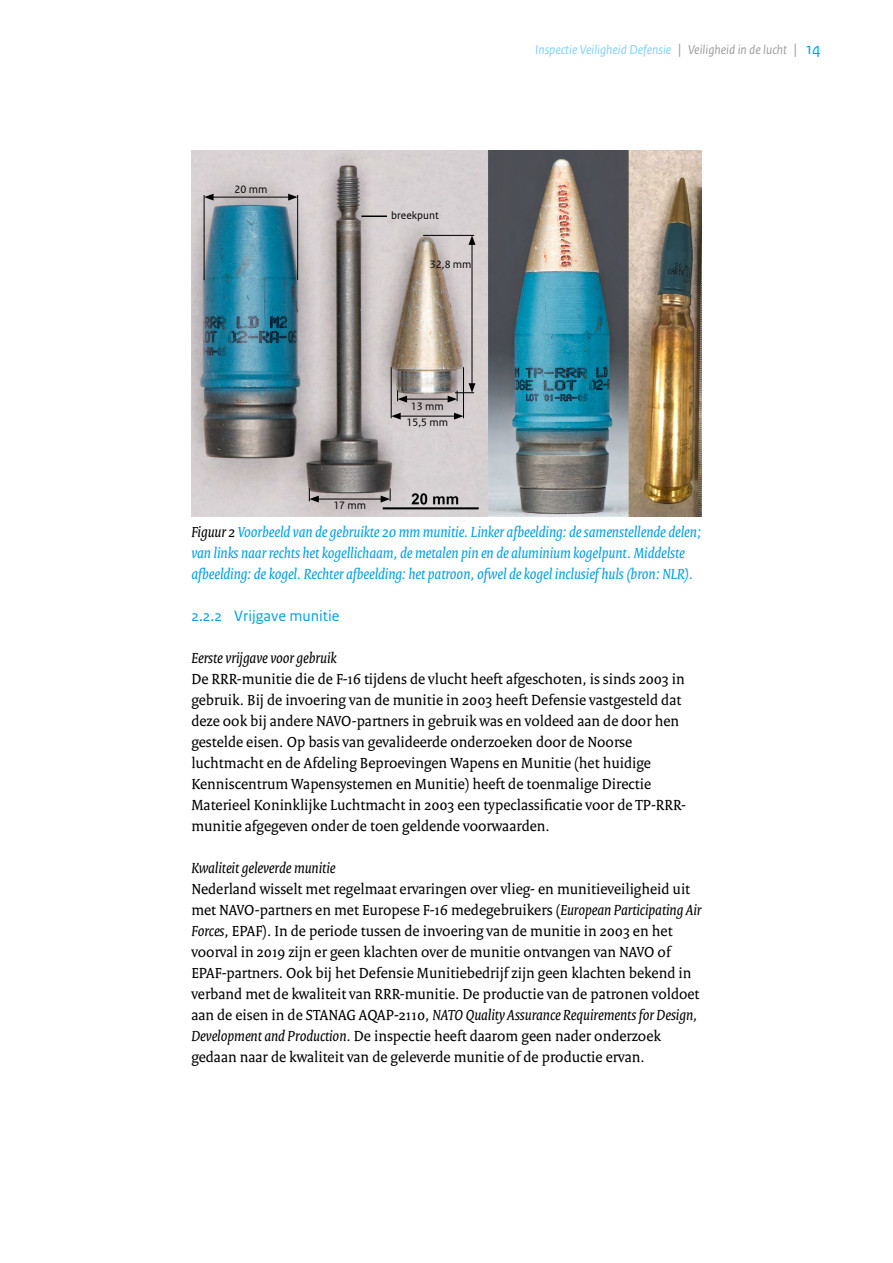
<style>
.page{position:relative;width:893px;height:1263px;background:#fff}
.page>*{position:absolute;margin:0;border:0;box-sizing:border-box;transform-origin:0 0}
.t1{font:15.75px/21px "Rijksoverheid Serif";color:#000}
.t2{font:italic 15.75px/21px "Rijksoverheid Serif";color:#009fe3}
.t3{font:italic 15.75px "Rijksoverheid Serif";color:#000}
.t4{font:15.75px "Rijksoverheid Sans Text";color:#009fe3}
.t5{font:italic 13.5px "Rijksoverheid Sans Text";color:#83d0f5}
.t6{font:11.25px "Rijksoverheid Sans Text";color:#000}
.s1{font-style:normal;font-size:15.75px;color:#9d9d9c}
.s2{color:#9d9d9c}
.s3{font-style:normal;font-size:16.5px;color:#009fe3}
.s4{color:#000}
.s5{font-style:italic}
</style>
<div class="page">
<img style="left:191px;top:150px;width:511px;height:366px">
<hr style="left:211px;top:197px;width:80px;height:1px;background:#000">
<svg style="left:204px;top:194px;width:10px;height:7px"></svg>
<svg style="left:288px;top:194px;width:10px;height:7px"></svg>
<hr style="left:316px;top:499px;width:67px;height:1px;background:#000">
<hr style="left:398px;top:416px;width:58px;height:1px;background:#000">
<svg style="left:391px;top:413px;width:10px;height:7px"></svg>
<svg style="left:454px;top:413px;width:9px;height:7px"></svg>
<hr style="left:405px;top:399px;width:45px;height:1px;background:#000">
<hr style="left:423px;top:235px;width:51px;height:1px;background:#000">
<hr style="left:361px;top:215px;width:26px;height:2px;background:#000">
<hr style="left:204px;top:195px;width:1px;height:85px;background:#000">
<svg style="left:309px;top:488px;width:10px;height:14px"></svg>
<hr style="left:391px;top:367px;width:1px;height:51px;background:#000">
<svg style="left:397px;top:391px;width:10px;height:12px"></svg>
<hr style="left:297px;top:195px;width:1px;height:85px;background:#000">
<svg style="left:381px;top:488px;width:10px;height:14px"></svg>
<hr style="left:463px;top:367px;width:1px;height:51px;background:#000">
<hr style="left:472px;top:242px;width:1px;height:144px;background:#000">
<svg style="left:469px;top:235px;width:6px;height:10px"></svg>
<svg style="left:448px;top:383px;width:27px;height:20px"></svg>
<p class="t6" style="left:234px;top:183px;width:34px">20 mm</p>
<p class="t6" style="left:391px;top:209px;width:49px">breekpunt</p>
<p class="t6" style="left:430px;top:258px;width:43px">32,8 mm</p>
<p class="t6" style="left:333px;top:499px;width:34px">17 mm</p>
<p class="t6" style="left:411px;top:400px;width:34px">13 mm</p>
<p class="t6" style="left:407px;top:416px;width:43px">15,5 mm</p>
<p class="t5" style="left:535px;top:42px;width:287px">Inspectie Veiligheid Defensie <span class="s1">|</span> <span class="s2">Veiligheid in de lucht</span> <span class="s1">|</span> <span class="s3">14</span></p>
<p class="t2" style="left:191px;top:521px;width:511px"><span class="s4">Figuur 2</span> Voorbeeld van de gebruikte 20 mm munitie. Linker afbeelding: de samenstellende delen; van links naar rechts het kogellichaam, de metalen pin en de aluminium kogelpunt. Middelste afbeelding: de kogel. Rechter afbeelding: het patroon, ofwel de kogel inclusief huls (bron: NLR).</p>
<p class="t4" style="left:191px;top:607px;width:150px">2.2.2 Vrijgave munitie</p>
<p class="t3" style="left:191px;top:648px;width:147px">Eerste vrijgave voor gebruik</p>
<p class="t1" style="left:191px;top:668px;width:496px">De RRR-munitie die de F-16 tijdens de vlucht heeft afgeschoten, is sinds 2003 in gebruik. Bij de invoering van de munitie in 2003 heeft Defensie vastgesteld dat deze ook bij andere NAVO-partners in gebruik was en voldeed aan de door hen gestelde eisen. Op basis van gevalideerde onderzoeken door de Noorse luchtmacht en de Afdeling Beproevingen Wapens en Munitie (het huidige Kenniscentrum Wapensystemen en Munitie) heeft de toenmalige Directie Materieel Koninklijke Luchtmacht in 2003 een typeclassificatie voor de TP-RRR&shy;munitie afgegeven onder de toen geldende voorwaarden.</p>
<p class="t3" style="left:191px;top:858px;width:146px">Kwaliteit geleverde munitie</p>
<p class="t1" style="left:191px;top:878px;width:511px">Nederland wisselt met regelmaat ervaringen over vlieg- en munitieveiligheid uit met NAVO-partners en met Europese F-16 medegebruikers (<span class="s5">European Participating Air Forces</span>, EPAF). In de periode tussen de invoering van de munitie in 2003 en het voorval in 2019 zijn er geen klachten over de munitie ontvangen van NAVO of EPAF-partners. Ook bij het Defensie Munitiebedrijf zijn geen klachten bekend in verband met de kwaliteit van RRR-munitie. De productie van de patronen voldoet aan de eisen in de STANAG AQAP-2110, <span class="s5">NATO Quality Assurance Requirements for Design, Development and Production</span>. De inspectie heeft daarom geen nader onderzoek gedaan naar de kwaliteit van de geleverde munitie of de productie ervan.</p>
</div>
